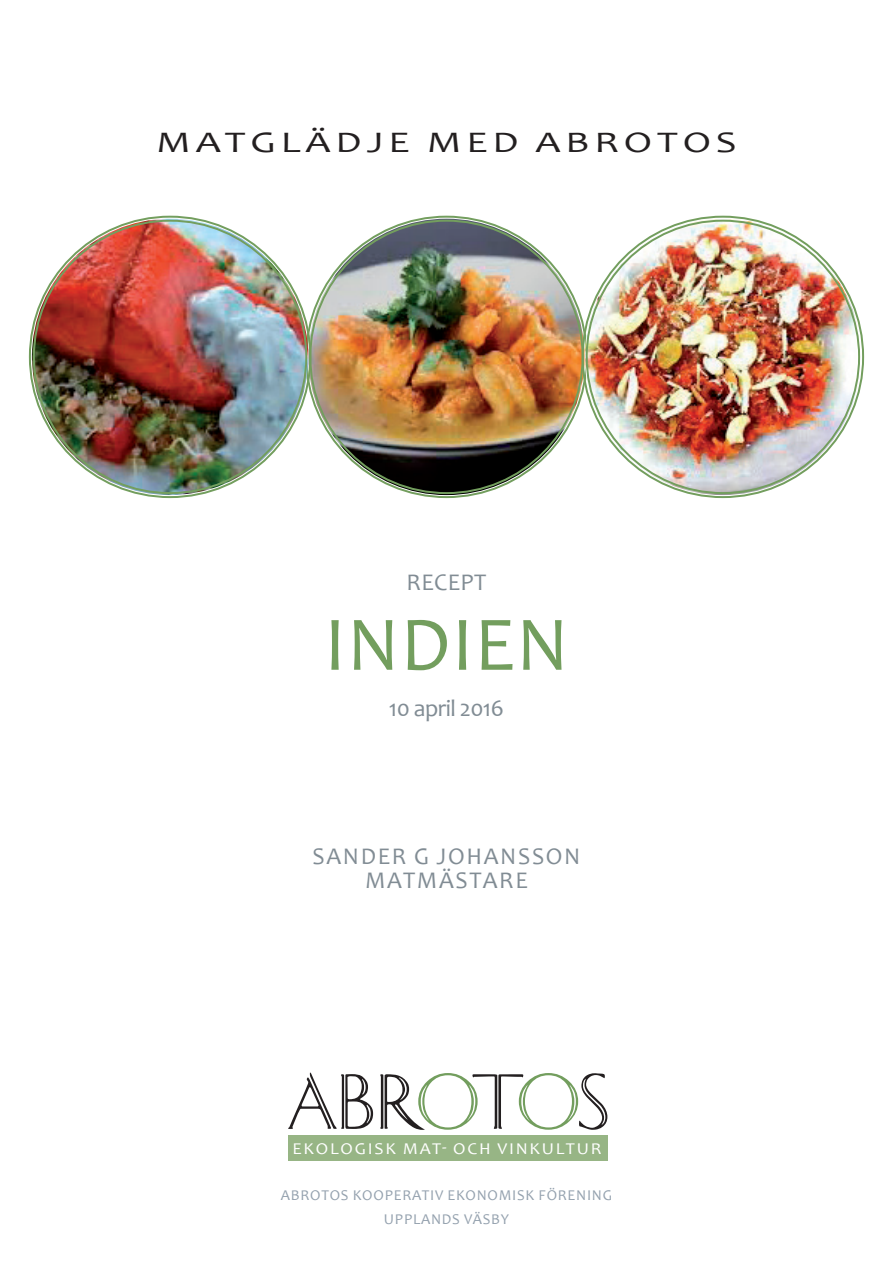
<style>
.page{position:relative;width:893px;height:1263px;background:#fff}
.page>*{position:absolute;margin:0;border:0;box-sizing:border-box;transform-origin:0 0}
.t1{font:78px "Candara";letter-spacing:.015em;color:#739e5e}
.t2{font:77.7px "Caesar";letter-spacing:-.07em;color:#231f20}
.t3{font:30px "Candara";letter-spacing:.12em;color:#231f20;scale:1.36 1}
.t4{font:24px "Candara";letter-spacing:.07em;color:#818c94}
.t5{font:24px "Candara";letter-spacing:-.025em;color:#818c94}
.t6{font:16.5px "Candara";letter-spacing:.1em;color:#fff;scale:1.08 1}
.t7{font:15px "Candara";letter-spacing:.05em;color:#94a1ae}
.s1{color:#739e5e}
</style>
<div class="page">
<img style="left:308px;top:219px;width:277px;height:276px;border-radius:138px">
<div style="left:288px;top:1135px;width:319px;height:26px;background:#97b585"></div>
<img style="left:32px;top:219px;width:276px;height:276px;border-radius:138px">
<img style="left:585px;top:219px;width:276px;height:276px;border-radius:138px">
<h3 class="t3" style="left:156px;top:123px;width:247px">MATGLÄDJE MED</h3>
<h3 class="t3" style="left:536px;top:123px;width:149px">ABROTOS</h3>
<h3 class="t4" style="left:407px;top:567px;width:81px">RECEPT</h3>
<h1 class="t1" style="left:324px;top:595px;width:246px">INDIEN</h1>
<h3 class="t5" style="left:389px;top:693px;width:117px">10 APRIL 2016</h3>
<h3 class="t4" style="left:313px;top:841px;width:221px">SANDER G JOHANSSO</h3>
<h3 class="t4" style="left:564px;top:841px;width:18px">N</h3>
<h3 class="t4" style="left:365px;top:865px;width:164px">MATMÄSTAR E</h3>
<h2 class="t2" style="left:288px;top:1062px;width:324px">ABR<span class="s1">O</span>T<span class="s1">O</span>S</h2>
<p class="t6" style="left:292px;top:1138px;width:288px">EKOLOGISK MAT- OCH VINKULTUR</p>
<p class="t7" style="left:281px;top:1186px;width:93px">ABROTOS KOOP</p>
<p class="t7" style="left:394px;top:1186px;width:105px">ERATIV EKONOMISK</p>
<p class="t7" style="left:539px;top:1186px;width:75px">FÖRENI NG</p>
<p class="t7" style="left:384px;top:1210px;width:40px">UPPLAND</p>
<p class="t7" style="left:452px;top:1210px;width:58px">S VÄSBY</p>
</div>
